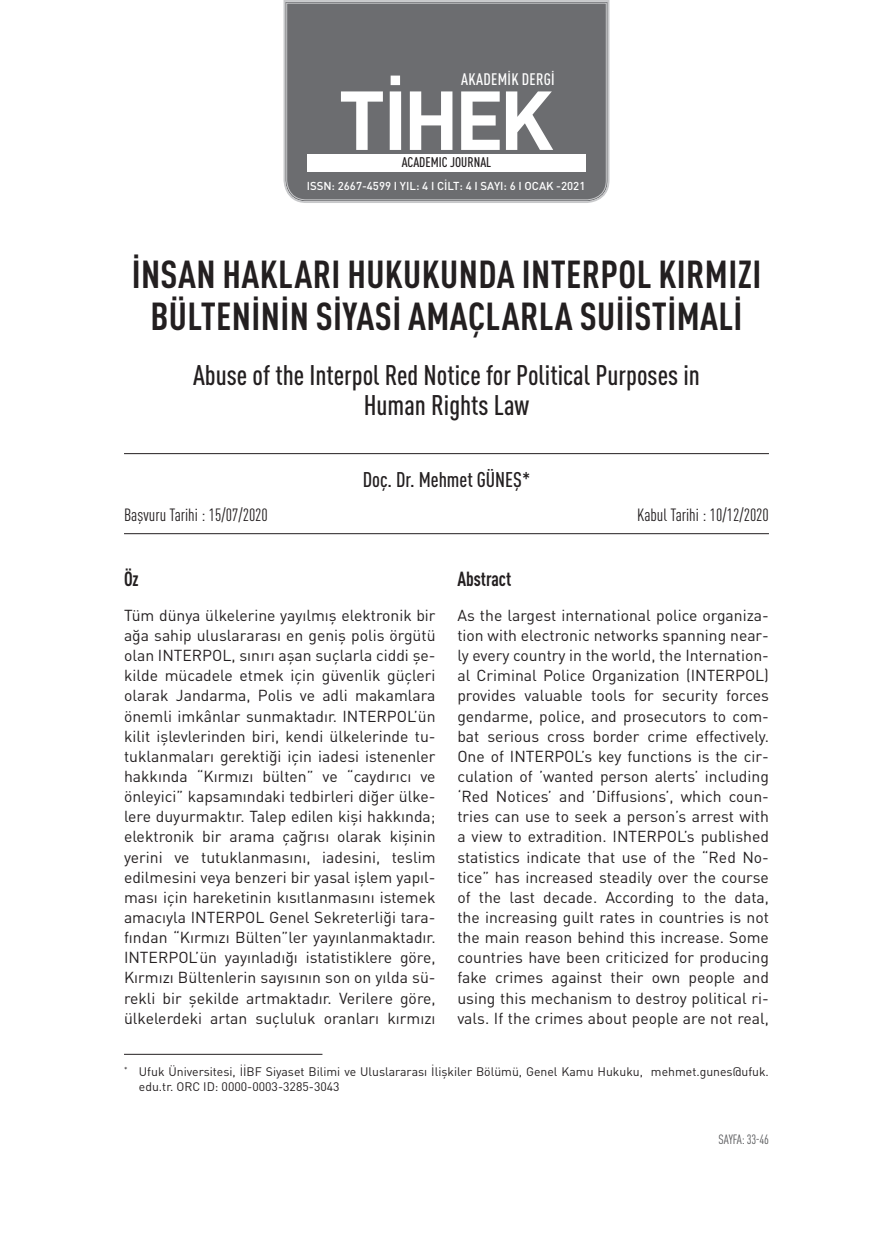
<style>
.page{position:relative;width:893px;height:1241px;background:#fff}
.page>*{position:absolute;margin:0;border:0;box-sizing:border-box;transform-origin:0 0}
.t1{font:700 82.08px "DIN Pro";letter-spacing:-.06em;color:#fff}
.t2{font:700 condensed 38.5px/41.5px "DIN Pro";letter-spacing:.01em;color:#231f20;text-align:center}
.t3{font:500 condensed 28px/30.3px "DIN Pro";color:#231f20;text-align:center}
.t4{font:500 condensed 21px "DIN Pro";color:#231f20}
.t5{font:700 condensed 20.12px "DIN Pro";color:#231f20;scale:.93 1}
.t6{font:condensed 17.5px "DIN Pro";color:#231f20}
.t7{font:500 condensed 16.45px "DIN Pro";letter-spacing:.02em;color:#fff}
.t8{font:15.75px/20.1px "DIN Pro";color:#231f20;text-align:justify}
.t9{font:500 condensed 13.83px "DIN Pro";color:#231f20}
.t10{font:condensed 13.3px "DIN Pro";letter-spacing:-.015em;color:#57585a}
.t11{font:12.25px/15.8px "DIN";color:#231f20}
.t12{font:500 11.38px "DIN";color:#fff}
</style>
<div class="page">
<hr style="left:124px;top:1053px;width:198px;height:1px;background:#231f20">
<hr style="left:124px;top:453px;width:645px;height:1px;background:#231f20">
<hr style="left:124px;top:533px;width:645px;height:1px;background:#231f20">
<svg style="left:283px;top:0;width:327px;height:203px;background:#bdbdbf"></svg>
<div style="left:286px;top:3px;width:321px;height:197px;background:#6c6d70"></div>
<div style="left:307px;top:154px;width:279px;height:17px;background:#fff"></div>
<p class="t7" style="left:461px;top:73px;width:95px">AKADEMİK DERGİ</p>
<h1 class="t1" style="left:338px;top:91px;width:217px">TİHEK</h1>
<p class="t9" style="left:402px;top:158px;width:91px">ACADEMIC JOURNAL</p>
<p class="t12" style="left:307px;top:182px;width:280px">ISSN: 2667-4599 I YIL: 4 I CİLT: 4 I SAYI: 6 I OCAK -2021</p>
<h2 class="t2" style="left:132px;top:257px;width:631px">İNSAN HAKLARI HUKUKUNDA INTERPOL KIRMIZI<br>BÜLTENİNİN SİYASİ AMAÇLARLA SUİİSTİMALİ</h2>
<h3 class="t3" style="left:193px;top:362px;width:508px">Abuse of the Interpol Red Notice for Political Purposes in<br>Human Rights Law</h3>
<h3 class="t4" style="left:363px;top:472px;width:169px">Doç. Dr. Mehmet GÜNEŞ*</h3>
<p class="t6" style="left:124px;top:508px;width:145px">Başvuru Tarihi : 15/07/2020</p>
<p class="t6" style="left:637px;top:508px;width:133px">Kabul Tarihi : 10/12/2020</p>
<p class="t5" style="left:124px;top:571px;width:17px">Öz</p>
<p class="t8" style="left:124px;top:606px;width:313px">Tüm dünya ülkelerine yayılmış elektronik bir ağa sahip uluslararası en geniş polis örgütü olan INTERPOL, sınırı aşan suçlarla ciddi şe&shy;kilde mücadele etmek için güvenlik güçleri olarak Jandarma, Polis ve adli makamlara önemli imkânlar sunmaktadır. INTERPOL’ün kilit işlevlerinden biri, kendi ülkelerinde tu&shy;tuklanmaları gerektiği için iadesi istenenler hakkında “Kırmızı bülten” ve “caydırıcı ve önleyici” kapsamındaki tedbirleri diğer ülke&shy;lere duyurmaktır. Talep edilen kişi hakkında; elektronik bir arama çağrısı olarak kişinin yerini ve tutuklanmasını, iadesini, teslim edilmesini veya benzeri bir yasal işlem yapıl&shy;ması için hareketinin kısıtlanmasını istemek amacıyla INTERPOL Genel Sekreterliği tara&shy;fından “Kırmızı Bülten”ler yayınlanmaktadır.<br>INTERPOL’ün yayınladığı istatistiklere göre, Kırmızı Bültenlerin sayısının son on yılda sü&shy;rekli bir şekilde artmaktadır. Verilere göre, ülkelerdeki artan suçluluk oranları kırmızı</p>
<p class="t5" style="left:457px;top:571px;width:59px">Abstract</p>
<p class="t8" style="left:457px;top:606px;width:313px">As the largest international police organiza&shy;tion with electronic networks spanning near&shy;ly every country in the world, the Internation&shy;al Criminal Police Organization (INTERPOL) provides valuable tools for security forces gendarme, police, and prosecutors to com&shy;bat serious cross border crime effectively.<br>One of INTERPOL’s key functions is the cir&shy;culation of ’wanted person alerts’ including ‘Red Notices’ and ’Diffusions’, which coun&shy;tries can use to seek a person’s arrest with a view to extradition. INTERPOL’s published statistics indicate that use of the “Red No&shy;tice” has increased steadily over the course of the last decade. According to the data, the increasing guilt rates in countries is not the main reason behind this increase. Some countries have been criticized for producing fake crimes against their own people and using this mechanism to destroy political ri&shy;vals. If the crimes about people are not real,</p>
<p class="t11" style="left:139px;top:1064px;width:631px;text-indent:-15px"><sup>*</sup> Ufuk Üniversitesi, İİBF Siyaset Bilimi ve Uluslararası İlişkiler Bölümü, Genel Kamu Hukuku, mehmet.gunes@ufuk. edu.tr. ORC ID: 0000-0003-3285-3043</p>
<p class="t10" style="left:719px;top:1133px;width:52px">SAYFA: 33-46</p>
</div>
